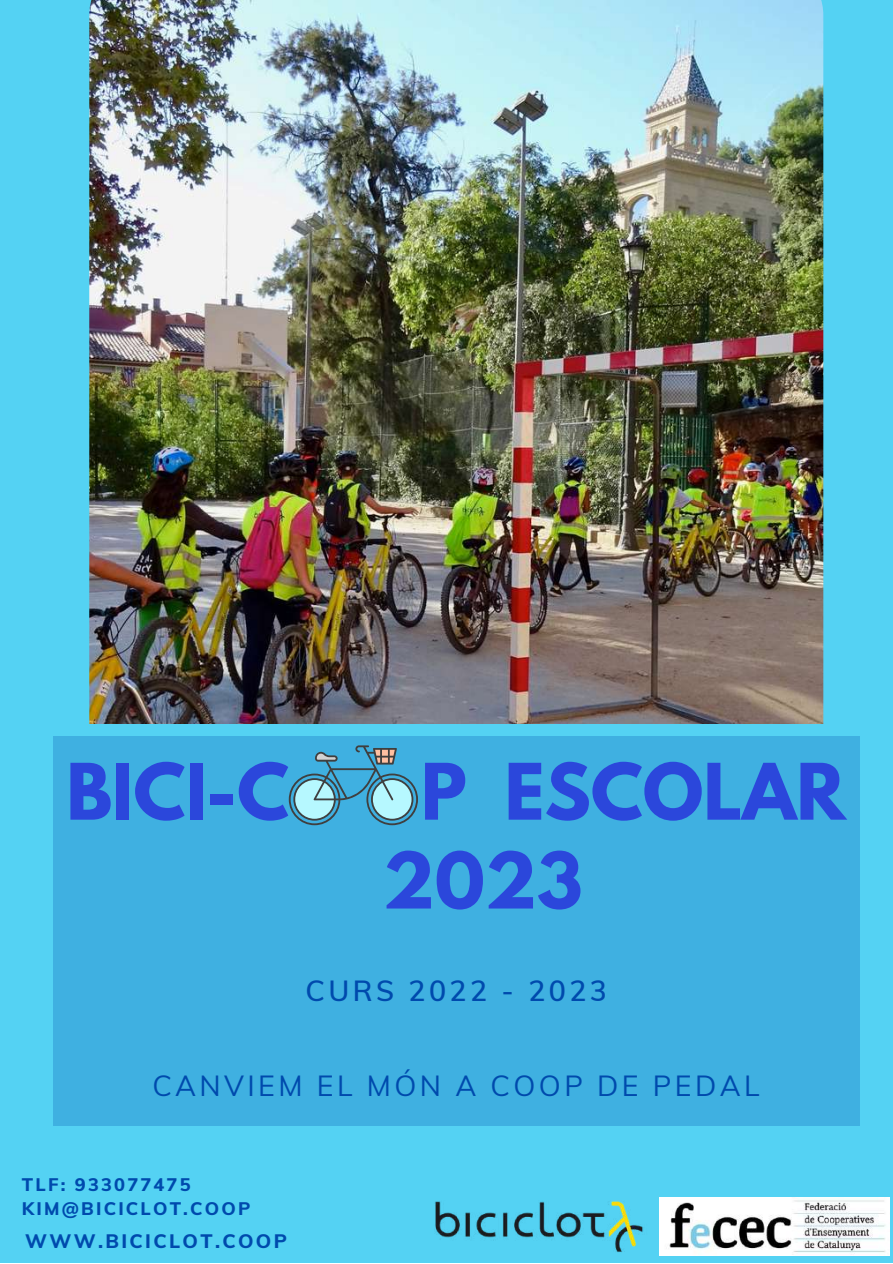
<style>
.page{position:relative;width:893px;height:1264px;background:#fff}
.page>*{position:absolute;margin:0;border:0;box-sizing:border-box;transform-origin:0 0}
.t1{font:700 69px/88.8px "League Spartan";color:#3a47eb}
.t2{font:28.5px "Muli";letter-spacing:.12em;color:#004aad}
.t3{font:600 28.5px "Muli";letter-spacing:.12em;color:#004aad}
.t4{font:800 19.5px "Muli";letter-spacing:.12em;color:#004aad}
.t5{font:800 18.15px/24.8px "Muli";letter-spacing:.12em;color:#004aad}
</style>
<div class="page">
<div style="left:0;top:0;width:892px;height:1262px;background:#54d2f3"></div>
<img style="left:89px;top:0;width:734px;height:724px">
<div style="left:53px;top:736px;width:806px;height:389px;background:#3fb0e1"></div>
<svg style="left:289px;top:745px;width:129px;height:80px"></svg>
<img style="left:699px;top:1197px;width:190px;height:58px">
<img style="left:435px;top:1197px;width:264px;height:59px">
<h1 class="t1" style="left:66px;top:756px;width:224px">BICI-C</h1>
<h1 class="t1" style="left:383px;top:756px;width:464px;text-indent:38px">P ESCOLAR<br>2023</h1>
<h2 class="t3" style="left:305px;top:971px;width:303px">CURS 2022 - 2023</h2>
<h2 class="t2" style="left:152px;top:1067px;width:608px">CANVIEM EL MÓN A COOP DE PEDAL</h2>
<p class="t5" style="left:22px;top:1171px;width:230px">TLF: 933077475<br>KIM@BICICLOT.COOP</p>
<p class="t4" style="left:25px;top:1228px;width:263px">WWW.BICICLOT.COOP</p>
</div>
